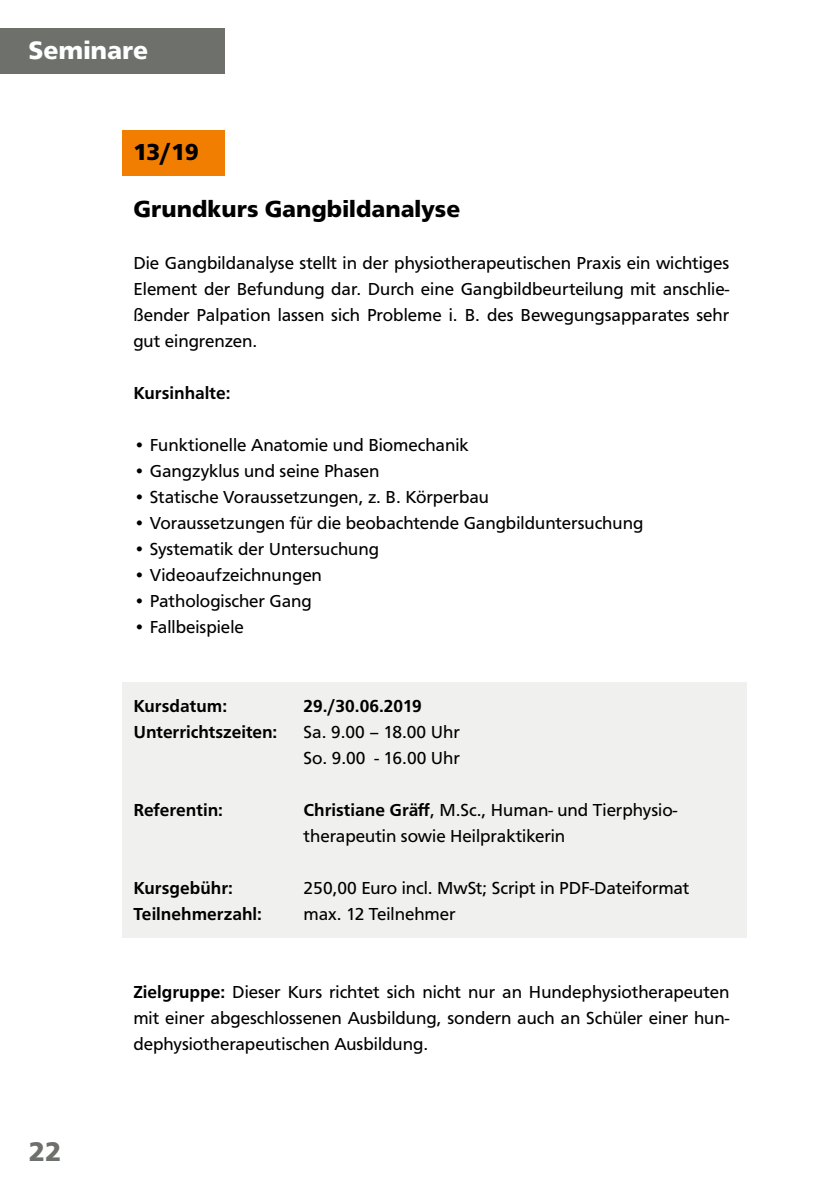
<style>
.page{position:relative;width:840px;height:1191px;background:#fff}
.page>*{position:absolute;margin:0;border:0;box-sizing:border-box;transform-origin:0 0}
.t1{font:700 28px "Front Page";color:#6e706b}
.t2{font:700 26px "Front Page";color:#fff}
.t3{font:700 24px "Front Page";color:#000}
.t4{font:18px/26px "Front Page";color:#000;text-align:justify}
.t5{font:500 18px "Front Page";color:#000}
.s1{font-weight:500}
</style>
<div class="page">
<div style="left:0;top:28px;width:224px;height:46px;background:#6e706b"></div>
<div style="left:122px;top:130px;width:102px;height:46px;background:#f17e00"></div>
<div style="left:122px;top:682px;width:624px;height:255px;background:#f0f0ef"></div>
<h2 class="t2" style="left:28px;top:35px;width:121px">Seminare</h2>
<h3 class="t3" style="left:133px;top:138px;width:67px">13/19</h3>
<h3 class="t3" style="left:133px;top:195px;width:328px">Grundkurs Gangbildanalyse</h3>
<p class="t4" style="left:133px;top:250px;width:597px">Die Gangbildanalyse stellt in der physiotherapeutischen Praxis ein wichtiges Element der Befundung dar. Durch eine Gangbildbeurteilung mit anschlie&shy;ßender Palpation lassen sich Probleme i. B. des Bewegungsapparates sehr gut eingrenzen.</p>
<p class="t5" style="left:133px;top:383px;width:98px">Kursinhalte:</p>
<p class="t4" style="left:133px;top:432px;width:337px">• Funktionelle Anatomie und Biomechanik</p>
<p class="t4" style="left:133px;top:458px;width:247px">• Gangzyklus und seine Phasen</p>
<p class="t4" style="left:133px;top:484px;width:357px">• Statische Voraussetzungen, z. B. Körperbau</p>
<p class="t4" style="left:133px;top:510px;width:511px">• Voraussetzungen für die beobachtende Gangbilduntersuchung</p>
<p class="t4" style="left:133px;top:536px;width:247px">• Systematik der Untersuchung</p>
<p class="t4" style="left:133px;top:562px;width:190px">• Videoaufzeichnungen</p>
<p class="t4" style="left:133px;top:588px;width:180px">• Pathologischer Gang</p>
<p class="t4" style="left:133px;top:614px;width:112px">• Fallbeispiele</p>
<p class="t5" style="left:133px;top:695px;width:95px">Kursdatum:</p>
<p class="t5" style="left:303px;top:695px;width:119px">29./30.06.2019</p>
<p class="t5" style="left:133px;top:721px;width:145px">Unterrichtszeiten:</p>
<p class="t4" style="left:303px;top:718px;width:158px">Sa. 9.00 – 18.00 Uhr<br>So. 9.00 - 16.00 Uhr</p>
<p class="t5" style="left:133px;top:799px;width:91px">Referentin:</p>
<p class="t4" style="left:303px;top:796px;width:375px"><span class="s1">Christiane Gräff</span>, M.Sc., Human- und Tierphysio&shy;therapeutin sowie Heilpraktikerin</p>
<p class="t5" style="left:133px;top:877px;width:101px">Kursgebühr:</p>
<p class="t4" style="left:303px;top:874px;width:387px">250,00 Euro incl. MwSt; Script in PDF-Dateiformat</p>
<p class="t5" style="left:133px;top:903px;width:130px">Teilnehmerzahl:</p>
<p class="t4" style="left:303px;top:900px;width:153px">max. 12 Teilnehmer</p>
<h1 class="t1" style="left:28px;top:1135px;width:34px">22</h1>
<p class="t4" style="left:133px;top:978px;width:597px"><span class="s1">Zielgruppe:</span> Dieser Kurs richtet sich nicht nur an Hundephysiotherapeuten mit einer abgeschlossenen Ausbildung, sondern auch an Schüler einer hun&shy;dephysiotherapeutischen Ausbildung.</p>
</div>
